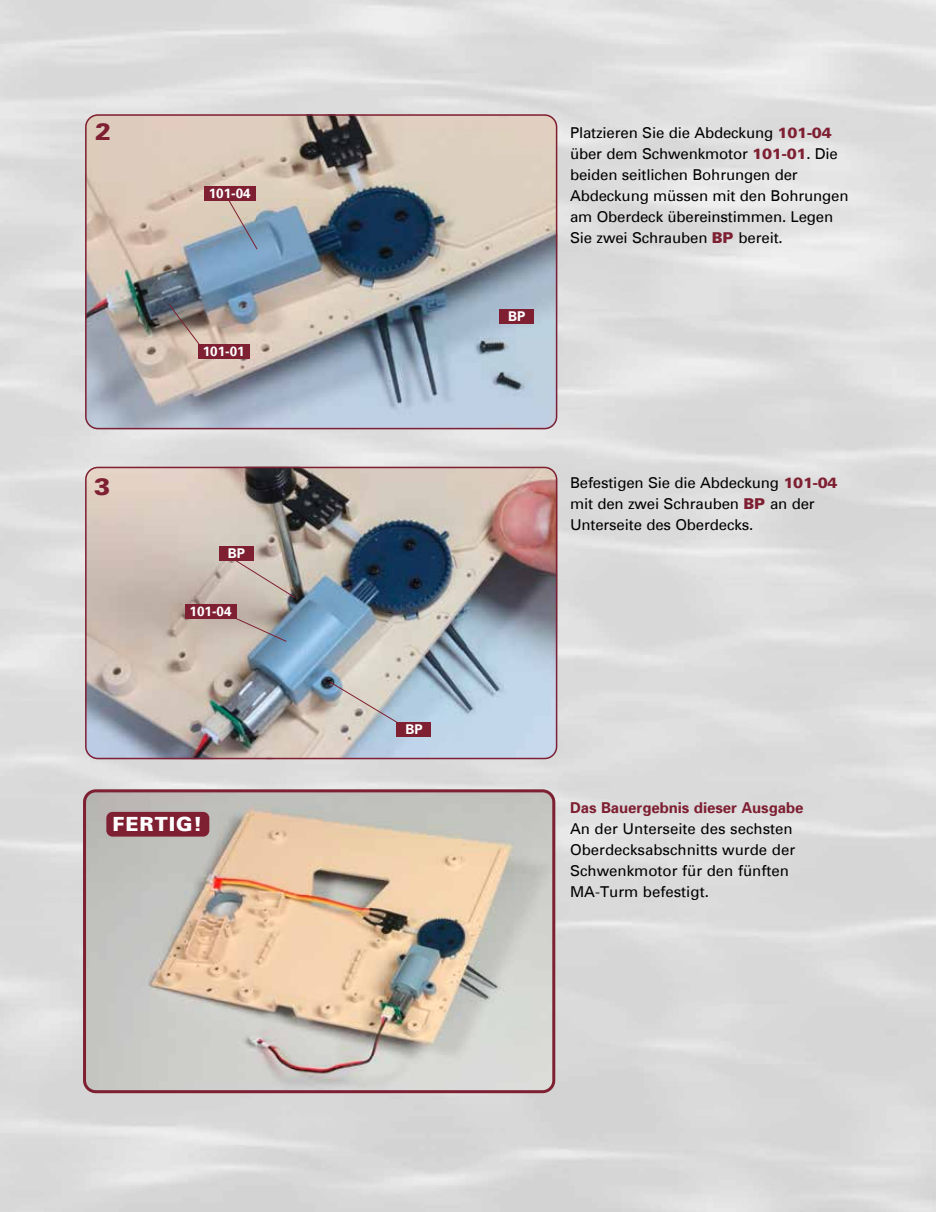
<style>
.page{position:relative;width:936px;height:1212px;background:#fff}
.page>*{position:absolute;margin:0;border:0;box-sizing:border-box;transform-origin:0 0}
.t1{font:900 24px "Univers";color:#7e1f32}
.t2{font:900 19.65px "Univers";letter-spacing:.05em;color:#fff}
.t3{font:15px/21px "Univers";letter-spacing:-.01em;color:#000}
.t4{font:700 15px "Univers";letter-spacing:-.005em;color:#7e1f32}
.t5{font:700 13.5px "Univers";color:#fff}
.s1{font-weight:900;color:#7e1f32}
</style>
<div class="page">
<img style="left:85px;top:114px;width:472px;height:315px">
<div style="left:85px;top:114px;width:472px;height:315px;border:2px solid #7e1f32;border-radius:12px"></div>
<img style="left:85px;top:467px;width:472px;height:292px">
<div style="left:85px;top:467px;width:472px;height:292px;border:2px solid #7e1f32;border-radius:12px"></div>
<img style="left:83px;top:789px;width:472px;height:304px">
<div style="left:83px;top:789px;width:472px;height:304px;border:3px solid #7e1f32;border-radius:11px"></div>
<div style="left:106px;top:812px;width:103px;height:24px;background:#7e1f32;border-radius:6px"></div>
<svg style="left:329px;top:681px;width:78px;height:48px"></svg>
<svg style="left:234px;top:559px;width:62px;height:39px"></svg>
<div style="left:219px;top:546px;width:34px;height:15px;background:#7e1f32"></div>
<div style="left:397px;top:722px;width:34px;height:15px;background:#7e1f32"></div>
<svg style="left:228px;top:199px;width:30px;height:51px"></svg>
<div style="left:204px;top:186px;width:51px;height:15px;background:#7e1f32"></div>
<svg style="left:168px;top:304px;width:36px;height:47px"></svg>
<div style="left:198px;top:344px;width:51px;height:15px;background:#7e1f32"></div>
<div style="left:500px;top:309px;width:34px;height:15px;background:#7e1f32"></div>
<svg style="left:234px;top:617px;width:53px;height:25px"></svg>
<div style="left:185px;top:604px;width:51px;height:15px;background:#7e1f32"></div>
<h1 class="t1" style="left:95px;top:121px;width:18px">2</h1>
<h1 class="t1" style="left:94px;top:476px;width:18px">3</h1>
<p class="t5" style="left:209px;top:187px;width:44px">101-04</p>
<p class="t5" style="left:203px;top:345px;width:44px">101-01</p>
<p class="t5" style="left:228px;top:547px;width:19px">BP</p>
<p class="t5" style="left:189px;top:605px;width:44px">101-04</p>
<h2 class="t2" style="left:112px;top:815px;width:91px">FERTIG!</h2>
<p class="t5" style="left:405px;top:723px;width:19px">BP</p>
<p class="t5" style="left:508px;top:311px;width:19px">BP</p>
<p class="t3" style="left:570px;top:123px;width:280px">Platzieren Sie die Abdeckung <span class="s1">101-04 </span>über dem Schwenkmotor <span class="s1">101-01</span>. Die beiden seitlichen Bohrungen der Abdeckung müssen mit den Bohrungen am Oberdeck übereinstimmen. Legen Sie zwei Schrauben <span class="s1">BP</span> bereit.</p>
<p class="t3" style="left:570px;top:473px;width:269px">Befestigen Sie die Abdeckung <span class="s1">101-04 </span>mit den zwei Schrauben <span class="s1">BP</span> an der<br>Unterseite des Oberdecks.</p>
<p class="t4" style="left:570px;top:802px;width:235px">Das Bauergebnis dieser Ausgabe</p>
<p class="t3" style="left:570px;top:820px;width:227px">An der Unterseite des sechsten<br>Oberdecksabschnitts wurde der<br>Schwenkmotor für den fünften<br>MA-Turm befestigt.</p>
</div>
